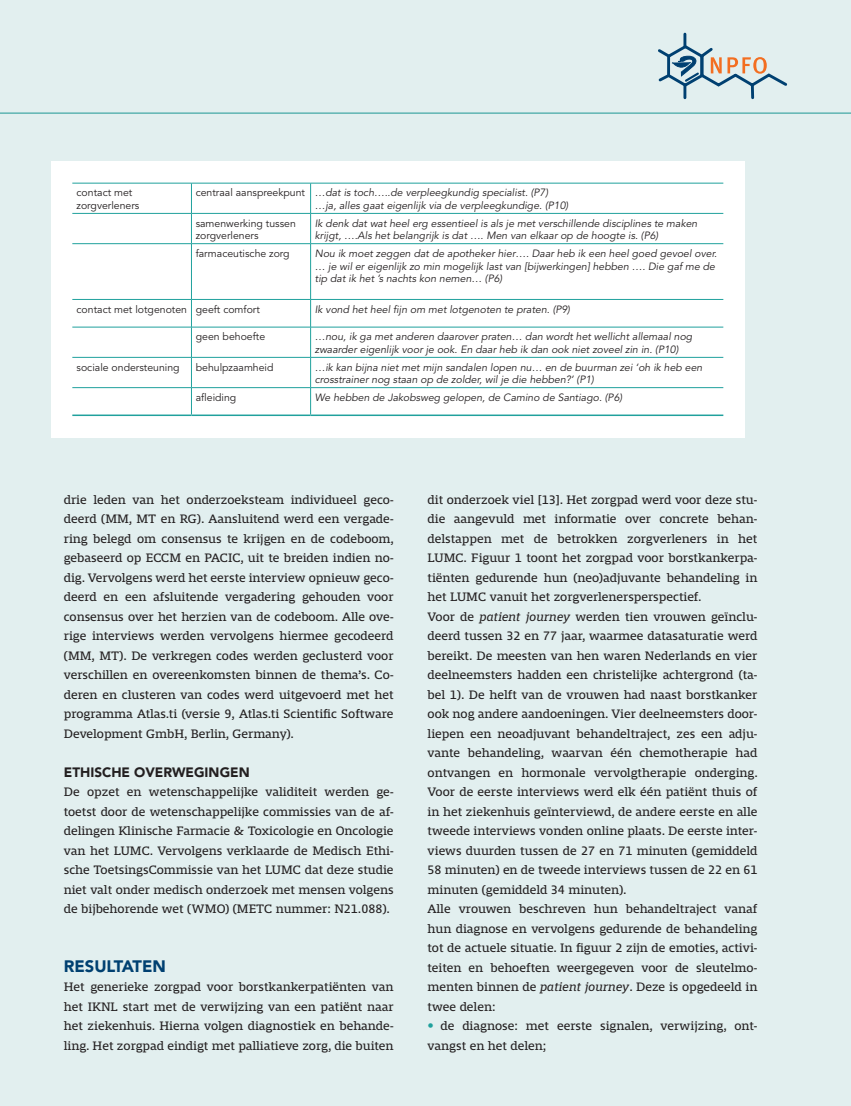
<style>
.page{position:relative;width:851px;height:1106px;background:#fff}
.page>*{position:absolute;margin:0;border:0;box-sizing:border-box;transform-origin:0 0}
.t1{font:900 16.5px "Avenir LT Std";color:#004071}
.t2{font:900 13.5px "Avenir LT Std";color:#231f20}
.t3{font:12.75px/19.5px "Mislab Std";color:#231f20;text-align:justify}
.t4{font:italic 10.5px/12.8px "Avenir LT Std";color:#231f20}
.t5{font:10.5px/12.8px "Avenir LT Std";color:#231f20}
.s1{font-style:normal}
.s2{font-style:italic}
.s3{font-family:"Avenir LT Std";font-weight:900;color:#20a19d}
</style>
<div class="page">
<div style="left:0;top:0;width:850px;height:1106px;background:#e2efef"></div>
<hr style="left:0;top:113px;width:850px;height:1px;background:#20a19d">
<svg style="left:658px;top:32px;width:130px;height:68px"></svg>
<div style="left:51px;top:162px;width:693px;height:276px;background:#fff"></div>
<hr style="left:72px;top:183px;width:119px;height:1px;background:#20a19d">
<hr style="left:191px;top:183px;width:119px;height:1px;background:#20a19d">
<hr style="left:191px;top:183px;width:1px;height:30px;background:#20a19d">
<hr style="left:310px;top:183px;width:413px;height:1px;background:#20a19d">
<hr style="left:310px;top:183px;width:1px;height:30px;background:#20a19d">
<hr style="left:72px;top:213px;width:119px;height:1px;background:#20a19d">
<hr style="left:191px;top:213px;width:119px;height:1px;background:#20a19d">
<svg style="left:191px;top:214px;width:1px;height:29px"></svg>
<hr style="left:310px;top:213px;width:413px;height:1px;background:#20a19d">
<svg style="left:310px;top:214px;width:1px;height:29px"></svg>
<hr style="left:72px;top:243px;width:119px;height:1px;background:#20a19d">
<hr style="left:191px;top:243px;width:119px;height:1px;background:#20a19d">
<hr style="left:191px;top:244px;width:1px;height:55px;background:#20a19d">
<hr style="left:310px;top:243px;width:413px;height:1px;background:#20a19d">
<hr style="left:310px;top:244px;width:1px;height:55px;background:#20a19d">
<hr style="left:72px;top:299px;width:119px;height:1px;background:#20a19d">
<hr style="left:191px;top:299px;width:119px;height:1px;background:#20a19d">
<svg style="left:191px;top:300px;width:1px;height:27px"></svg>
<hr style="left:310px;top:299px;width:413px;height:1px;background:#20a19d">
<svg style="left:310px;top:300px;width:1px;height:27px"></svg>
<hr style="left:72px;top:327px;width:119px;height:1px;background:#20a19d">
<hr style="left:191px;top:327px;width:119px;height:1px;background:#20a19d">
<hr style="left:191px;top:327px;width:1px;height:30px;background:#20a19d">
<hr style="left:310px;top:327px;width:413px;height:1px;background:#20a19d">
<hr style="left:310px;top:327px;width:1px;height:30px;background:#20a19d">
<hr style="left:72px;top:357px;width:119px;height:1px;background:#20a19d">
<hr style="left:191px;top:357px;width:119px;height:1px;background:#20a19d">
<hr style="left:191px;top:357px;width:1px;height:30px;background:#20a19d">
<hr style="left:310px;top:357px;width:413px;height:1px;background:#20a19d">
<hr style="left:310px;top:357px;width:1px;height:30px;background:#20a19d">
<hr style="left:72px;top:387px;width:119px;height:1px;background:#20a19d">
<hr style="left:191px;top:387px;width:119px;height:1px;background:#20a19d">
<svg style="left:191px;top:388px;width:1px;height:26px"></svg>
<hr style="left:310px;top:387px;width:413px;height:1px;background:#20a19d">
<svg style="left:310px;top:388px;width:1px;height:26px"></svg>
<hr style="left:72px;top:414px;width:119px;height:2px;background:#20a19d">
<hr style="left:191px;top:414px;width:119px;height:2px;background:#20a19d">
<hr style="left:310px;top:414px;width:413px;height:2px;background:#20a19d">
<p class="t5" style="left:77px;top:187px;width:64px">contact met zorgverleners</p>
<p class="t4" style="left:315px;top:187px;width:255px;text-indent:-119px"><span class="s1">centraal aanspreekpunt</span> …dat is toch…..de verpleegkundig specialist. (P7) …ja, alles gaat eigenlijk via de verpleegkundige. (P10)</p>
<p class="t5" style="left:196px;top:217px;width:102px">samenwerking tussen zorgverleners</p>
<p class="t4" style="left:315px;top:217px;width:384px">Ik denk dat wat heel erg essentieel is als je met verschillende disciplines te maken krijgt, ….Als het belangrijk is dat …. Men van elkaar op de hoogte is. (P6)</p>
<p class="t5" style="left:196px;top:247px;width:95px">farmaceutische zorg</p>
<p class="t4" style="left:315px;top:247px;width:404px">Nou ik moet zeggen dat de apotheker hier…. Daar heb ik een heel goed gevoel over. … je wil er eigenlijk zo min mogelijk last van [bijwerkingen] hebben …. Die gaf me de tip dat ik het ’s nachts kon nemen… (P6)</p>
<p class="t5" style="left:77px;top:303px;width:185px">contact met lotgenoten geeft comfort</p>
<p class="t4" style="left:315px;top:303px;width:256px">Ik vond het heel fijn om met lotgenoten te praten. (P9)</p>
<p class="t5" style="left:196px;top:331px;width:71px">geen behoefte</p>
<p class="t4" style="left:315px;top:331px;width:379px">…nou, ik ga met anderen daarover praten… dan wordt het wellicht allemaal nog zwaarder eigenlijk voor je ook. En daar heb ik dan ook niet zoveel zin in. (P10)</p>
<p class="t5" style="left:77px;top:361px;width:105px">sociale ondersteuning</p>
<p class="t5" style="left:196px;top:361px;width:79px">behulpzaamheid</p>
<p class="t4" style="left:315px;top:361px;width:389px">…ik kan bijna niet met mijn sandalen lopen nu… en de buurman zei ‘oh ik heb een crosstrainer nog staan op de zolder, wil je die hebben?’ (P1)</p>
<p class="t5" style="left:196px;top:391px;width:42px">afleiding</p>
<p class="t4" style="left:315px;top:391px;width:309px">We hebben de Jakobsweg gelopen, de Camino de Santiago. (P6)</p>
<p class="t3" style="left:64px;top:490px;width:331px">drie leden van het onderzoeksteam individueel geco&shy;deerd (MM, MT en RG). Aansluitend werd een vergade&shy;ring belegd om consensus te krijgen en de codeboom, gebaseerd op ECCM en PACIC, uit te breiden indien no&shy;dig. Vervolgens werd het eerste interview opnieuw geco&shy;deerd en een afsluitende vergadering gehouden voor consensus over het herzien van de codeboom. Alle ove&shy;rige interviews werden vervolgens hiermee gecodeerd (MM, MT). De verkregen codes werden geclusterd voor verschillen en overeenkomsten binnen de thema’s. Co&shy;deren en clusteren van codes werd uitgevoerd met het programma Atlas.ti (versie 9, Atlas.ti Scientific Software Development GmbH, Berlin, Germany).</p>
<p class="t2" style="left:64px;top:764px;width:187px">ETHISCHE OVERWEGINGEN</p>
<p class="t3" style="left:64px;top:782px;width:331px">De opzet en wetenschappelijke validiteit werden ge&shy;toetst door de wetenschappelijke commissies van de af&shy;delingen Klinische Farmacie &amp; Toxicologie en Oncologie van het LUMC. Vervolgens verklaarde de Medisch Ethi&shy;sche ToetsingsCommissie van het LUMC dat deze studie niet valt onder medisch onderzoek met mensen volgens de bijbehorende wet (WMO) (METC nummer: N21.088).</p>
<p class="t1" style="left:64px;top:956px;width:104px">RESULTATEN</p>
<p class="t3" style="left:64px;top:977px;width:331px">Het generieke zorgpad voor borstkankerpatiënten van het IKNL start met de verwijzing van een patiënt naar het ziekenhuis. Hierna volgen diagnostiek en behande&shy;ling. Het zorgpad eindigt met palliatieve zorg, die buiten</p>
<p class="t3" style="left:427px;top:490px;width:331px;text-align:left">dit onderzoek viel [13]. Het zorgpad werd voor deze stu&shy;die aangevuld met informatie over concrete behan&shy;delstappen met de betrokken zorgverleners in het LUMC. Figuur 1 toont het zorgpad voor borstkankerpa&shy;tiënten gedurende hun (neo)adjuvante behandeling in het LUMC vanuit het zorgverlenersperspectief.<br>Voor de <span class="s2">patient journey</span> werden tien vrouwen geïnclu&shy;deerd tussen 32 en 77 jaar, waarmee datasaturatie werd bereikt. De meesten van hen waren Nederlands en vier deelneemsters hadden een christelijke achtergrond (ta&shy;bel 1). De helft van de vrouwen had naast borstkanker ook nog andere aandoeningen. Vier deelneemsters door&shy;liepen een neoadjuvant behandeltraject, zes een adju&shy;vante behandeling, waarvan één chemotherapie had ontvangen en hormonale vervolgtherapie onderging.<br>Voor de eerste interviews werd elk één patiënt thuis of in het ziekenhuis geïnterviewd, de andere eerste en alle tweede interviews vonden online plaats. De eerste inter&shy;views duurden tussen de 27 en 71 minuten (gemiddeld 58 minuten) en de tweede interviews tussen de 22 en 61 minuten (gemiddeld 34 minuten).<br>Alle vrouwen beschreven hun behandeltraject vanaf hun diagnose en vervolgens gedurende de behandeling tot de actuele situatie. In figuur 2 zijn de emoties, activi&shy;teiten en behoeften weergegeven voor de sleutelmo&shy;menten binnen de <span class="s2">patient journey</span>. Deze is opgedeeld in twee delen:</p>
<p class="t3" style="left:427px;top:1016px;width:331px"><span class="s3">•</span> de diagnose: met eerste signalen, verwijzing, ont&shy;vangst en het delen;</p>
</div>
